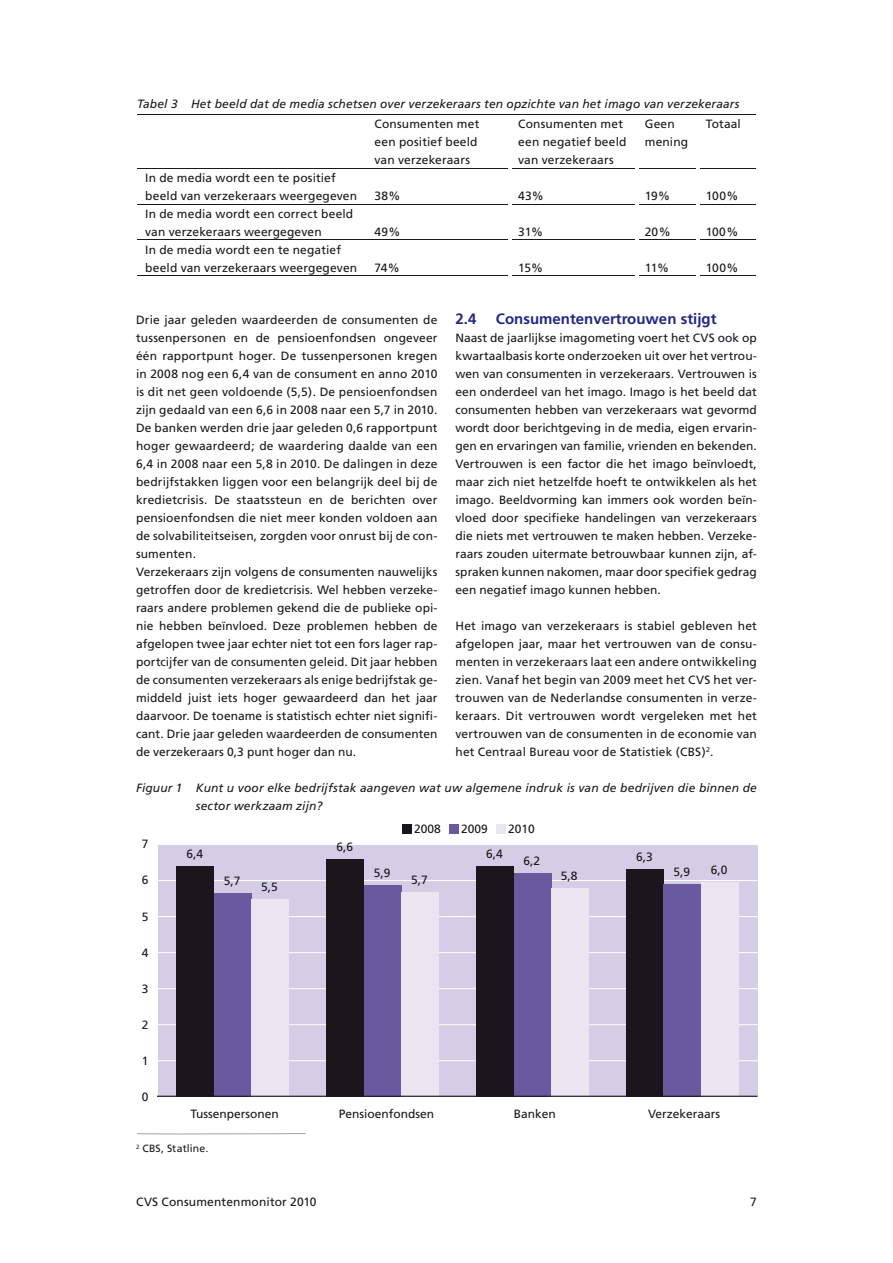
<style>
.page{position:relative;width:893px;height:1263px;background:#fff}
.page>*{position:absolute;margin:0;border:0;box-sizing:border-box;transform-origin:0 0}
.t1{font:700 15px "Frutiger";color:#222883}
.t2{font:12px/18px "Frutiger";letter-spacing:.01em;color:#1a171c}
.t3{font:italic 12px/18px "Frutiger";letter-spacing:.01em;color:#1a171c}
.t4{font:10.5px "Frutiger";letter-spacing:.015em;color:#1a171c}
</style>
<div class="page">
<hr style="left:137px;top:114px;width:618px;height:1px;background:#1a171c">
<hr style="left:137px;top:168px;width:372px;height:1px;background:#1a171c">
<hr style="left:512px;top:168px;width:123px;height:1px;background:#1a171c">
<hr style="left:638px;top:168px;width:58px;height:1px;background:#1a171c">
<hr style="left:699px;top:168px;width:56px;height:1px;background:#1a171c">
<hr style="left:137px;top:204px;width:372px;height:1px;background:#1a171c">
<hr style="left:512px;top:204px;width:123px;height:1px;background:#1a171c">
<hr style="left:638px;top:204px;width:58px;height:1px;background:#1a171c">
<hr style="left:699px;top:204px;width:56px;height:1px;background:#1a171c">
<hr style="left:137px;top:240px;width:372px;height:1px;background:#1a171c">
<hr style="left:512px;top:240px;width:123px;height:1px;background:#1a171c">
<hr style="left:638px;top:240px;width:58px;height:1px;background:#1a171c">
<hr style="left:699px;top:240px;width:56px;height:1px;background:#1a171c">
<hr style="left:137px;top:275px;width:618px;height:1px;background:#1a171c">
<div style="left:158px;top:844px;width:599px;height:253px;background:#d3cee5"></div>
<hr style="left:158px;top:1060px;width:599px;height:1px;background:#fff">
<hr style="left:158px;top:1024px;width:599px;height:1px;background:#fff">
<hr style="left:158px;top:988px;width:599px;height:1px;background:#fff">
<hr style="left:158px;top:952px;width:599px;height:1px;background:#fff">
<hr style="left:158px;top:916px;width:599px;height:1px;background:#fff">
<hr style="left:158px;top:880px;width:599px;height:1px;background:#fff">
<hr style="left:158px;top:844px;width:599px;height:1px;background:#fff">
<div style="left:177px;top:866px;width:37px;height:231px;background:#1a171c"></div>
<div style="left:327px;top:859px;width:37px;height:238px;background:#1a171c"></div>
<div style="left:476px;top:866px;width:38px;height:231px;background:#1a171c"></div>
<div style="left:626px;top:870px;width:38px;height:227px;background:#1a171c"></div>
<div style="left:214px;top:893px;width:38px;height:204px;background:#695a9f"></div>
<div style="left:364px;top:885px;width:37px;height:212px;background:#695a9f"></div>
<div style="left:514px;top:873px;width:37px;height:224px;background:#695a9f"></div>
<div style="left:664px;top:884px;width:37px;height:213px;background:#695a9f"></div>
<div style="left:252px;top:899px;width:37px;height:198px;background:#e9e6f2"></div>
<div style="left:401px;top:892px;width:38px;height:205px;background:#e9e6f2"></div>
<div style="left:551px;top:888px;width:38px;height:209px;background:#e9e6f2"></div>
<div style="left:701px;top:882px;width:37px;height:215px;background:#e9e6f2"></div>
<hr style="left:158px;top:1096px;width:599px;height:1px;background:#1a171c">
<div style="left:402px;top:824px;width:9px;height:9px;background:#1a171c"></div>
<div style="left:449px;top:824px;width:9px;height:9px;background:#695a9f"></div>
<div style="left:496px;top:824px;width:9px;height:9px;background:#e9e6f2"></div>
<svg style="left:137px;top:1133px;width:169px;height:1px"></svg>
<p class="t3" style="left:137px;top:96px;width:604px">Tabel 3 Het beeld dat de media schetsen over verzekeraars ten opzichte van het imago van verzekeraars</p>
<p class="t2" style="left:375px;top:116px;width:106px">Consumenten met een positief beeld van verzekeraars</p>
<p class="t2" style="left:518px;top:116px;width:110px">Consumenten met een negatief beeld van verzekeraars</p>
<p class="t2" style="left:645px;top:116px;width:45px">Geen mening</p>
<p class="t2" style="left:706px;top:116px;width:37px">Totaal</p>
<p class="t2" style="left:145px;top:170px;width:213px">In de media wordt een te positief beeld van verzekeraars weergegeven</p>
<p class="t2" style="left:375px;top:188px;width:27px">38%</p>
<p class="t2" style="left:518px;top:188px;width:27px">43%</p>
<p class="t2" style="left:645px;top:188px;width:27px">19%</p>
<p class="t2" style="left:706px;top:188px;width:34px">100%</p>
<p class="t2" style="left:145px;top:205px;width:210px">In de media wordt een correct beeld van verzekeraars weergegeven</p>
<p class="t2" style="left:145px;top:241px;width:213px">In de media wordt een te negatief beeld van verzekeraars weergegeven</p>
<p class="t2" style="left:375px;top:223px;width:27px">49%</p>
<p class="t2" style="left:518px;top:223px;width:26px">31%</p>
<p class="t2" style="left:645px;top:223px;width:27px">20%</p>
<p class="t2" style="left:706px;top:223px;width:34px">100%</p>
<p class="t2" style="left:375px;top:259px;width:27px">74%</p>
<p class="t2" style="left:518px;top:259px;width:26px">15%</p>
<p class="t2" style="left:645px;top:259px;width:26px">11%</p>
<p class="t2" style="left:706px;top:259px;width:34px">100%</p>
<p class="t2" style="left:136px;top:312px;width:303px">Drie jaar geleden waardeerden de consumenten de tussenpersonen en de pensioenfondsen ongeveer één rapportpunt hoger. De tussenpersonen kregen in 2008 nog een 6,4 van de consument en anno 2010 is dit net geen voldoende (5,5). De pensioenfondsen zijn gedaald van een 6,6 in 2008 naar een 5,7 in 2010.<br>De banken werden drie jaar geleden 0,6 rapportpunt hoger gewaardeerd; de waardering daalde van een 6,4 in 2008 naar een 5,8 in 2010. De dalingen in deze bedrijfstakken liggen voor een belangrijk deel bij de kredietcrisis. De staatssteun en de berichten over pensioenfondsen die niet meer konden voldoen aan de solvabiliteitseisen, zorgden voor onrust bij de con&shy;sumenten.<br>Verzekeraars zijn volgens de consumenten nauwelijks getroffen door de kredietcrisis. Wel hebben verzeke&shy;raars andere problemen gekend die de publieke opi&shy;nie hebben beïnvloed. Deze problemen hebben de afgelopen twee jaar echter niet tot een fors lager rap&shy;portcijfer van de consumenten geleid. Dit jaar hebben de consumenten verzekeraars als enige bedrijfstak ge&shy;middeld juist iets hoger gewaardeerd dan het jaar daarvoor. De toename is statistisch echter niet signifi&shy;cant. Drie jaar geleden waardeerden de consumenten de verzekeraars 0,3 punt hoger dan nu.</p>
<p class="t1" style="left:455px;top:313px;width:22px">2.4</p>
<p class="t1" style="left:496px;top:313px;width:222px">Consumentenvertrouwen stijgt</p>
<p class="t2" style="left:455px;top:330px;width:303px;text-align:justify">Naast de jaarlijkse imagometing voert het CVS ook op kwartaalbasis korte onderzoeken uit over het vertrou&shy;wen van consumenten in verzekeraars. Vertrouwen is een onderdeel van het imago. Imago is het beeld dat consumenten hebben van verzekeraars wat gevormd wordt door berichtgeving in de media, eigen ervarin&shy;gen en ervaringen van familie, vrienden en bekenden.<br>Vertrouwen is een factor die het imago beïnvloedt, maar zich niet hetzelfde hoeft te ontwikkelen als het imago. Beeldvorming kan immers ook worden beïn&shy;vloed door specifieke handelingen van verzekeraars die niets met vertrouwen te maken hebben. Verzeke&shy;raars zouden uitermate betrouwbaar kunnen zijn, af&shy;spraken kunnen nakomen, maar door specifiek gedrag een negatief imago kunnen hebben.</p>
<p class="t2" style="left:455px;top:618px;width:303px;text-align:justify">Het imago van verzekeraars is stabiel gebleven het afgelopen jaar, maar het vertrouwen van de consu&shy;menten in verzekeraars laat een andere ontwikkeling zien. Vanaf het begin van 2009 meet het CVS het ver&shy;trouwen van de Nederlandse consumenten in verze&shy;keraars. Dit vertrouwen wordt vergeleken met het vertrouwen van de consumenten in de economie van het Centraal Bureau voor de Statistiek (CBS)<sup>2</sup>.</p>
<p class="t3" style="left:196px;top:780px;width:562px;text-indent:-60px">Figuur 1 Kunt u voor elke bedrijfstak aangeven wat uw algemene indruk is van de bedrijven die binnen de sector werkzaam zijn?</p>
<p class="t2" style="left:187px;top:845px;width:18px">6,4</p>
<p class="t2" style="left:414px;top:821px;width:28px">2008</p>
<p class="t2" style="left:461px;top:821px;width:28px">2009</p>
<p class="t2" style="left:508px;top:821px;width:28px">2010</p>
<p class="t2" style="left:142px;top:836px;width:8px">7</p>
<p class="t2" style="left:336px;top:838px;width:18px">6,6</p>
<p class="t2" style="left:486px;top:845px;width:18px">6,4</p>
<p class="t2" style="left:636px;top:849px;width:18px">6,3</p>
<p class="t2" style="left:524px;top:853px;width:18px">6,2</p>
<p class="t2" style="left:711px;top:861px;width:18px">6,0</p>
<p class="t2" style="left:673px;top:864px;width:18px">5,9</p>
<p class="t2" style="left:374px;top:865px;width:18px">5,9</p>
<p class="t2" style="left:411px;top:872px;width:18px">5,7</p>
<p class="t2" style="left:561px;top:867px;width:18px">5,8</p>
<p class="t2" style="left:142px;top:872px;width:8px">6</p>
<p class="t2" style="left:224px;top:873px;width:18px">5,7</p>
<p class="t2" style="left:261px;top:879px;width:18px">5,5</p>
<p class="t2" style="left:142px;top:908px;width:8px">5</p>
<p class="t2" style="left:142px;top:944px;width:8px">4</p>
<p class="t2" style="left:142px;top:980px;width:8px">3</p>
<p class="t2" style="left:142px;top:1016px;width:8px">2</p>
<p class="t2" style="left:142px;top:1052px;width:8px">1</p>
<p class="t2" style="left:142px;top:1088px;width:8px">0</p>
<p class="t2" style="left:190px;top:1106px;width:90px">Tussenpersonen</p>
<p class="t2" style="left:339px;top:1106px;width:97px">Pensioenfondsen</p>
<p class="t2" style="left:514px;top:1106px;width:44px">Banken</p>
<p class="t2" style="left:648px;top:1106px;width:74px">Verzekeraars</p>
<p class="t4" style="left:136px;top:1144px;width:74px"><sup>2</sup> CBS, Statline.</p>
<p class="t2" style="left:136px;top:1194px;width:182px">CVS Consumentenmonitor 2010</p>
<p class="t2" style="left:750px;top:1194px;width:8px">7</p>
</div>
